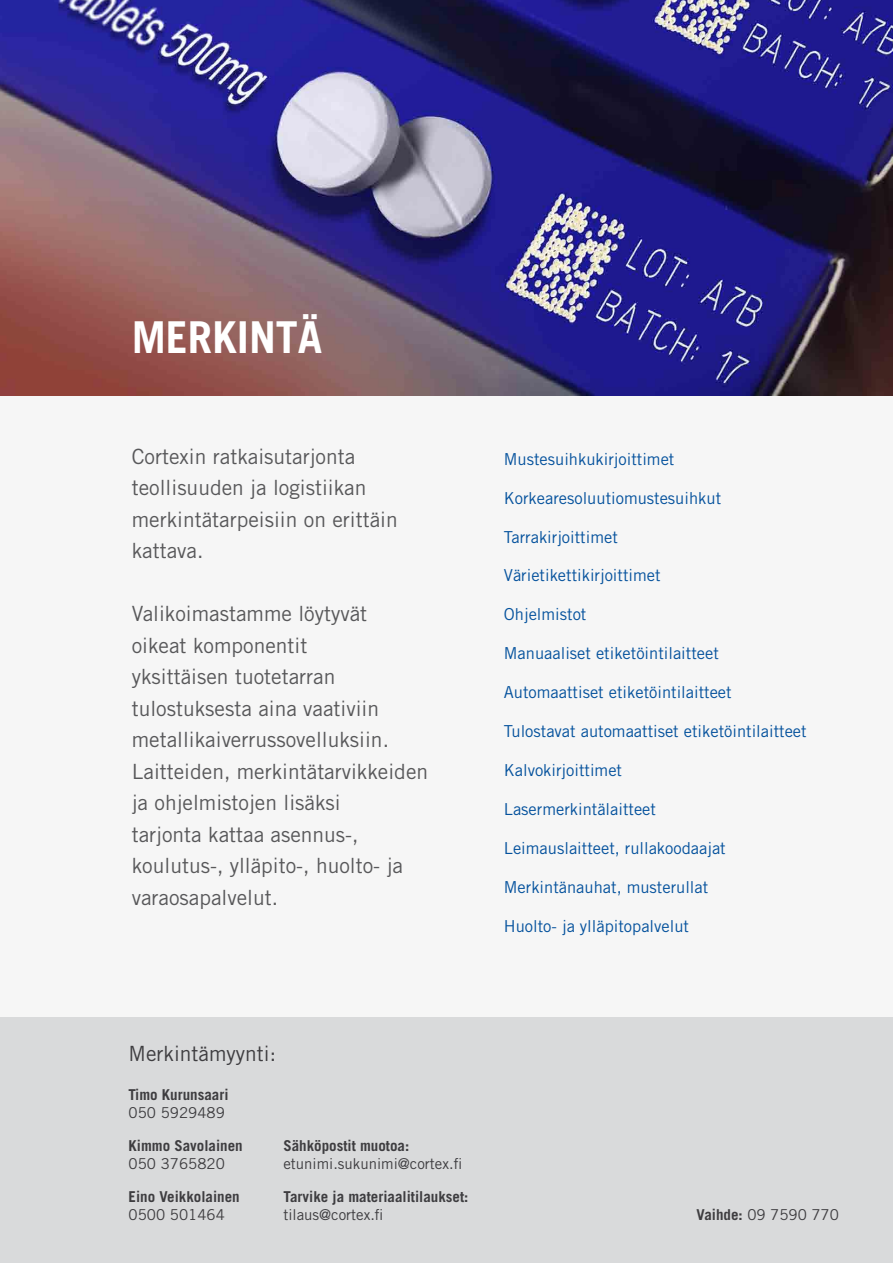
<style>
.page{position:relative;width:893px;height:1263px;background:#fff}
.page>*{position:absolute;margin:0;border:0;box-sizing:border-box;transform-origin:0 0}
.t1{font:700 43.95px "Trade Gothic";color:#fff}
.Vaike_pealkiri{font:21px/31.5px "Trade Gothic";color:#58585a}
.Vaike_pealkiri-2{font:21px "Trade Gothic";color:#3e3d40}
.Suur_pealkiri{font:16.5px "Trade Gothic";color:#05529d}
.Vaike_pealkiri-3{font:700 15px "Trade Gothic";color:#3e3d40}
.Vaike_pealkiri-4{font:15px "Trade Gothic";color:#3e3d40}
.s1{font-weight:700}
</style>
<div class="page">
<div style="left:0;top:1014px;width:893px;height:249px;background:#d9dadb"></div>
<div style="left:0;top:258px;width:893px;height:758px;background:#f6f6f6"></div>
<img style="left:0;top:0;width:893px;height:395px">
<p class="t1" style="left:132px;top:311px;width:192px">MERKINTÄ</p>
<p class="Vaike_pealkiri" style="left:132px;top:440px;width:267px">Cortexin ratkaisutarjonta teollisuuden ja logistiikan merkintätarpeisiin on erittäin kattava.</p>
<p class="Vaike_pealkiri" style="left:132px;top:598px;width:259px">Valikoimastamme löytyvät oikeat komponentit yksittäisen tuotetarran tulostuksesta aina vaativiin metallikaiverrussovelluksiin.</p>
<p class="Vaike_pealkiri" style="left:132px;top:755px;width:298px">Laitteiden, merkintätarvikkeiden ja ohjelmistojen lisäksi<br>tarjonta kattaa asennus-, koulutus-, ylläpito-, huolto- ja varaosapalvelut.</p>
<p class="Suur_pealkiri" style="left:504px;top:449px;width:172px">Mustesuihkukirjoittimet</p>
<p class="Suur_pealkiri" style="left:504px;top:488px;width:219px">Korkearesoluutiomustesuihkut</p>
<p class="Suur_pealkiri" style="left:504px;top:527px;width:115px">Tarrakirjoittimet</p>
<p class="Suur_pealkiri" style="left:504px;top:566px;width:158px">Värietikettikirjoittimet</p>
<p class="Suur_pealkiri" style="left:504px;top:604px;width:84px">Ohjelmistot</p>
<p class="Suur_pealkiri" style="left:504px;top:643px;width:216px">Manuaaliset etiketöintilaitteet</p>
<p class="Suur_pealkiri" style="left:504px;top:682px;width:229px">Automaattiset etiketöintilaitteet</p>
<p class="Suur_pealkiri" style="left:504px;top:721px;width:304px">Tulostavat automaattiset etiketöintilaitteet</p>
<p class="Suur_pealkiri" style="left:504px;top:760px;width:120px">Kalvokirjoittimet</p>
<p class="Suur_pealkiri" style="left:504px;top:799px;width:154px">Lasermerkintälaitteet</p>
<p class="Suur_pealkiri" style="left:504px;top:838px;width:223px">Leimauslaitteet, rullakoodaajat</p>
<p class="Suur_pealkiri" style="left:504px;top:877px;width:206px">Merkintänauhat, musterullat</p>
<p class="Suur_pealkiri" style="left:504px;top:916px;width:187px">Huolto- ja ylläpitopalvelut</p>
<p class="Vaike_pealkiri-2" style="left:129px;top:1040px;width:149px">Merkintämyynti:</p>
<p class="Vaike_pealkiri-3" style="left:129px;top:1086px;width:102px">Timo Kurunsaari</p>
<p class="Vaike_pealkiri-4" style="left:129px;top:1104px;width:98px">050 5929489</p>
<p class="Vaike_pealkiri-3" style="left:129px;top:1137px;width:116px">Kimmo Savolainen</p>
<p class="Vaike_pealkiri-4" style="left:129px;top:1155px;width:98px">050 3765820</p>
<p class="Vaike_pealkiri-3" style="left:129px;top:1187px;width:113px">Eino Veikkolainen</p>
<p class="Vaike_pealkiri-4" style="left:129px;top:1206px;width:98px">0500 501464</p>
<p class="Vaike_pealkiri-3" style="left:283px;top:1137px;width:127px">Sähköpostit muotoa:</p>
<p class="Vaike_pealkiri-4" style="left:283px;top:1155px;width:180px">etunimi.sukunimi@cortex.fi</p>
<p class="Vaike_pealkiri-3" style="left:283px;top:1187px;width:187px">Tarvike ja materiaalitilaukset:</p>
<p class="Vaike_pealkiri-4" style="left:283px;top:1206px;width:101px">tilaus@cortex.fi</p>
<p class="Vaike_pealkiri-4" style="left:697px;top:1206px;width:144px"><span class="s1">Vaihde:</span> 09 7590 770</p>
</div>
